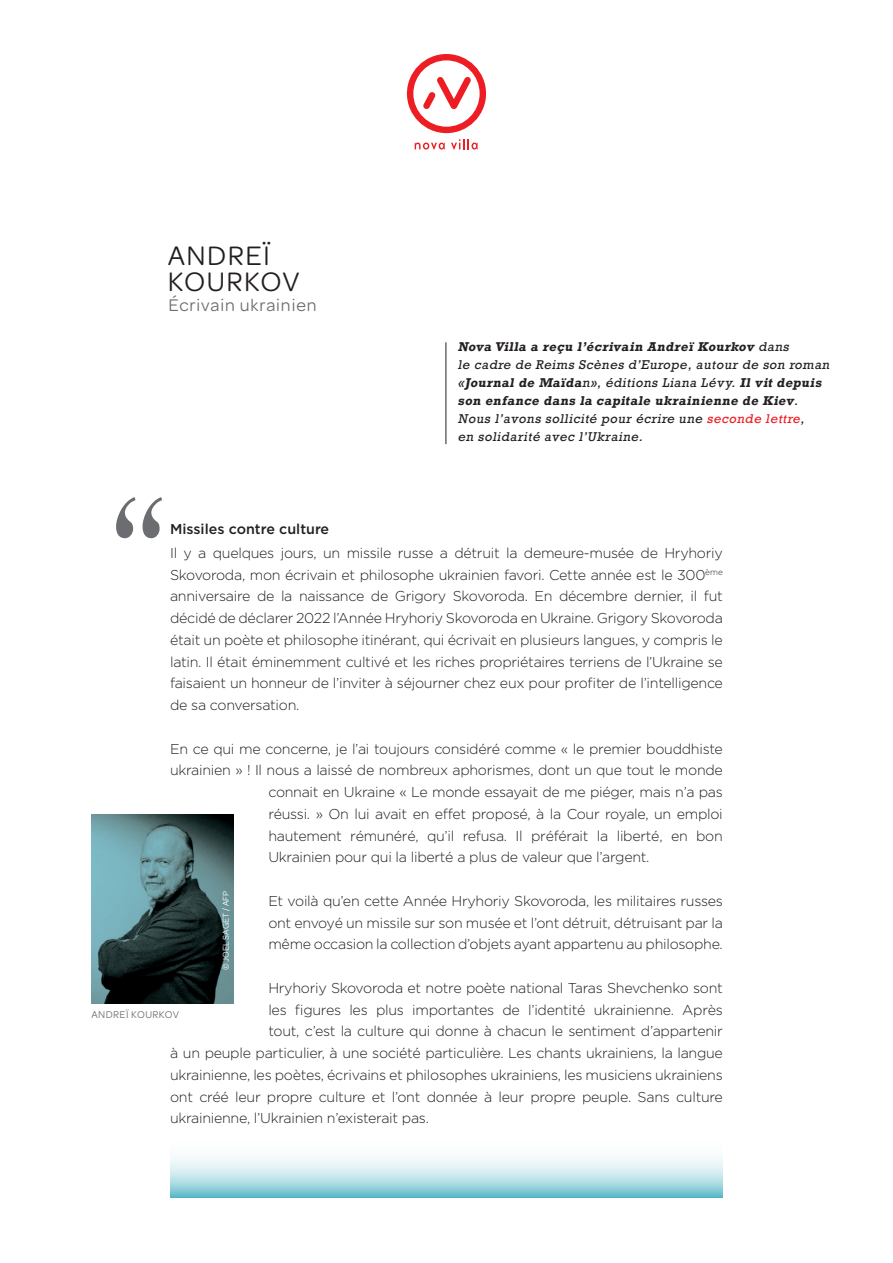
<style>
.page{position:relative;width:893px;height:1263px;background:#fff}
.page>*{position:absolute;margin:0;border:0;box-sizing:border-box;transform-origin:0 0}
.t1{font:28.5px/25.5px "Omnes";letter-spacing:.05em;color:#231f20}
.t2{font:18px "Omnes";letter-spacing:.05em;color:#6c6d70}
.t3{font:300 14.25px/21.8px "Gotham HTF";letter-spacing:-.02em;color:#231f20;text-align:justify}
.t4{font:500 14.25px "Gotham HTF";color:#231f20}
.t5{font:italic 12px/18px "Rockwell";color:#231f20}
.t6{font:10.5px "Omnes";letter-spacing:.04em;color:#6c6d70}
.t7{font:9px "Omnes";color:#fff}
.s1{font-weight:700}
.s2{color:#ee1d23}
</style>
<div class="page">
<svg style="left:170px;top:1157px;width:553px;height:41px"></svg>
<img style="left:92px;top:815px;width:142px;height:189px">
<svg style="left:116px;top:497px;width:46px;height:41px"></svg>
<hr style="left:446px;top:342px;width:1px;height:102px;background:#231f20">
<svg style="left:415px;top:143px;width:30px;height:7px"></svg>
<svg style="left:451px;top:139px;width:27px;height:11px"></svg>
<svg style="left:407px;top:54px;width:79px;height:79px"></svg>
<h1 class="t1" style="left:168px;top:241px;width:133px">ANDREÏ<br>KOURKOV</h1>
<p class="t2" style="left:169px;top:293px;width:150px">Écrivain ukrainien</p>
<p class="t4" style="left:170px;top:521px;width:161px">Missiles contre culture</p>
<p class="t5" style="left:458px;top:338px;width:376px"><span class="s1">Nova Villa a reçu l’écrivain Andreï Kourkov</span> dans<br>le cadre de Reims Scènes d’Europe, autour de son roman «<span class="s1">Journal de Maïda</span>n», éditions Liana Lévy. <span class="s1">Il vit depuis son enfance dans la capitale ukrainienne de Kiev</span>.<br>Nous l’avons sollicité pour écrire une <span class="s2">seconde lettre</span>,<br>en solidarité avec l’Ukraine.</p>
<p class="t3" style="left:170px;top:542px;width:554px">Il y a quelques jours, un missile russe a détruit la demeure-musée de Hryhoriy Skovoroda, mon écrivain et philosophe ukrainien favori. Cette année est le 300<sup>ème </sup>anniversaire de la naissance de Grigory Skovoroda. En décembre dernier, il fut décidé de déclarer 2022 l’Année Hryhoriy Skovoroda en Ukraine. Grigory Skovoroda était un poète et philosophe itinérant, qui écrivait en plusieurs langues, y compris le latin. Il était éminemment cultivé et les riches propriétaires terriens de l’Ukraine se faisaient un honneur de l’inviter à séjourner chez eux pour profiter de l’intelligence de sa conversation.</p>
<p class="t3" style="left:170px;top:738px;width:554px">En ce qui me concerne, je l’ai toujours considéré comme « le premier bouddhiste</p>
<p class="t3" style="left:170px;top:759px;width:554px">ukrainien » ! Il nous a laissé de nombreux aphorismes, dont un que tout le monde</p>
<p class="t3" style="left:268px;top:781px;width:456px">connait en Ukraine « Le monde essayait de me piéger, mais n’a pas</p>
<p class="t3" style="left:268px;top:803px;width:456px">réussi. » On lui avait en effet proposé, à la Cour royale, un emploi</p>
<p class="t3" style="left:268px;top:825px;width:456px">hautement rémunéré, qu’il refusa. Il préférait la liberté, en bon</p>
<p class="t3" style="left:268px;top:846px;width:383px">Ukrainien pour qui la liberté a plus de valeur que l’argent.</p>
<p class="t3" style="left:268px;top:890px;width:456px">Et voilà qu’en cette Année Hryhoriy Skovoroda, les militaires russes ont envoyé un missile sur son musée et l’ont détruit, détruisant par la même occasion la collection d’objets ayant appartenu au philosophe.</p>
<p class="t3" style="left:268px;top:977px;width:456px">Hryhoriy Skovoroda et notre poète national Taras Shevchenko sont</p>
<p class="t3" style="left:268px;top:999px;width:456px">les figures les plus importantes de l’identité ukrainienne. Après</p>
<p class="t3" style="left:268px;top:1020px;width:456px">tout, c’est la culture qui donne à chacun le sentiment d’appartenir</p>
<p class="t3" style="left:170px;top:1042px;width:554px">à un peuple particulier, à une société particulière. Les chants ukrainiens, la langue</p>
<p class="t3" style="left:170px;top:1064px;width:554px">ukrainienne, les poètes, écrivains et philosophes ukrainiens, les musiciens ukrainiens</p>
<p class="t3" style="left:170px;top:1086px;width:554px">ont créé leur propre culture et l’ont donnée à leur propre peuple. Sans culture</p>
<p class="t3" style="left:170px;top:1107px;width:260px">ukrainienne, l’Ukrainien n’existerait pas.</p>
<p class="t7" style="left:220px;top:970px;width:80px;rotate:-90deg">© JOEL SAGET / AFP</p>
<p class="t6" style="left:91px;top:1008px;width:89px">ANDREÏ KOURKOV</p>
</div>
